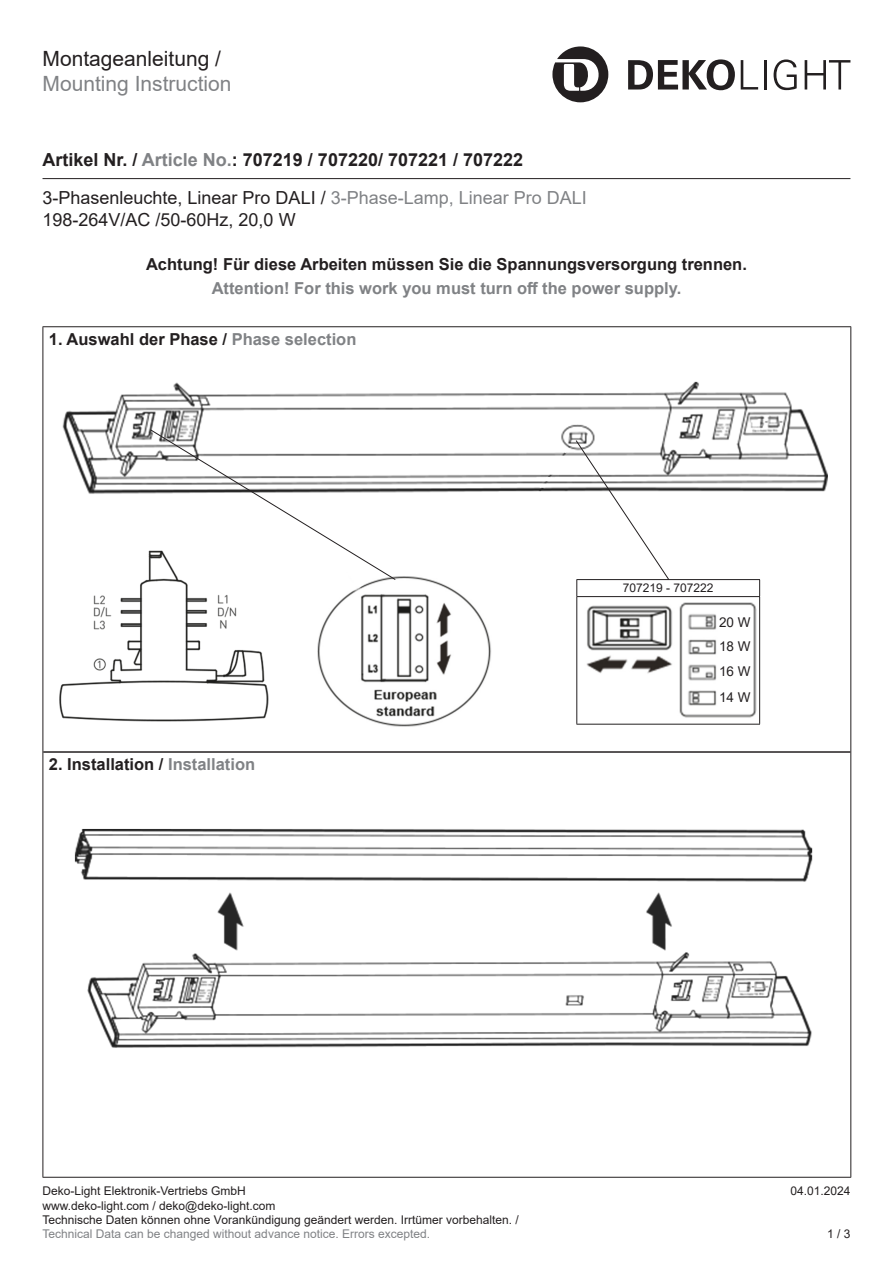
<style>
.page{position:relative;width:893px;height:1263px;background:#fff}
.page>*{position:absolute;margin:0;border:0;box-sizing:border-box;transform-origin:0 0}
.t1{font:21px "Arial";color:#808285}
.t2{font:21px "Arial";color:#231f20}
.Kurzbezeichnung{font:18px "Arial";color:#231f20}
.Artikel_Nummer{font:700 18px "Arial";color:#231f20}
.Hervorhebung___Wichtig___Achtung{font:700 16.5px "Arial";color:#231f20}
.t3{font:700 16.5px "Arial";color:#808285}
.Lauftext{font:13.5px "Arial";color:#231f20}
.Fußtext{font:12px/14.4px "Arial";color:#231f20}
.t4{font:12px "Arial";color:#808285}
.s1{color:#808285}
</style>
<div class="page">
<hr style="left:43px;top:178px;width:807px;height:1px;background:#231f20">
<svg style="left:552px;top:46px;width:56px;height:56px"></svg>
<svg style="left:628px;top:59px;width:107px;height:31px"></svg>
<svg style="left:741px;top:60px;width:17px;height:30px"></svg>
<hr style="left:764px;top:60px;width:2px;height:30px;background:#231f20">
<svg style="left:774px;top:59px;width:23px;height:31px"></svg>
<svg style="left:805px;top:60px;width:45px;height:30px"></svg>
<hr style="left:43px;top:751px;width:807px;height:2px;background:#231f20">
<hr style="left:43px;top:326px;width:808px;height:1px;background:#231f20">
<hr style="left:43px;top:327px;width:1px;height:425px;background:#231f20">
<hr style="left:850px;top:327px;width:1px;height:425px;background:#231f20">
<hr style="left:43px;top:752px;width:1px;height:425px;background:#231f20">
<hr style="left:850px;top:752px;width:1px;height:425px;background:#231f20">
<hr style="left:43px;top:1177px;width:808px;height:1px;background:#231f20">
<img style="left:74px;top:828px;width:739px;height:220px">
<img style="left:62px;top:381px;width:766px;height:113px">
<hr style="left:576px;top:579px;width:184px;height:1px;background:#231f20">
<svg style="left:759px;top:580px;width:1px;height:16px"></svg>
<hr style="left:576px;top:596px;width:184px;height:1px;background:#231f20">
<hr style="left:576px;top:597px;width:1px;height:127px;background:#231f20">
<hr style="left:759px;top:597px;width:1px;height:127px;background:#231f20">
<hr style="left:576px;top:724px;width:184px;height:1px;background:#231f20">
<img style="left:586px;top:603px;width:171px;height:115px">
<svg style="left:575px;top:439px;width:95px;height:157px"></svg>
<img style="left:59px;top:550px;width:210px;height:172px">
<img style="left:317px;top:576px;width:174px;height:151px">
<svg style="left:150px;top:429px;width:246px;height:152px"></svg>
<h1 class="t2" style="left:43px;top:44px;width:180px">Montageanleitung /</h1>
<h1 class="t1" style="left:43px;top:69px;width:191px">Mounting Instruction</h1>
<p class="Artikel_Nummer" style="left:43px;top:147px;width:482px">Artikel Nr. / <span class="s1">Article No.</span>: 707219 / 707220/ 707221 / 707222</p>
<p class="Kurzbezeichnung" style="left:43px;top:186px;width:546px">3-Phasenleuchte, Linear Pro DALI / <span class="s1">3-Phase-Lamp, Linear Pro DALI</span></p>
<p class="Kurzbezeichnung" style="left:43px;top:207px;width:255px">198-264V/AC /50-60Hz, 20,0 W</p>
<h3 class="Hervorhebung___Wichtig___Achtung" style="left:146px;top:253px;width:602px">Achtung! Für diese Arbeiten müssen Sie die Spannungsversorgung trennen.</h3>
<h3 class="t3" style="left:212px;top:277px;width:471px">Attention! For this work you must turn off the power supply.</h3>
<p class="Hervorhebung___Wichtig___Achtung" style="left:49px;top:327px;width:309px">1. Auswahl der Phase / <span class="s1">Phase selection</span></p>
<p class="Hervorhebung___Wichtig___Achtung" style="left:49px;top:752px;width:208px">2. Installation / <span class="s1">Installation</span></p>
<p class="Fußtext" style="left:623px;top:581px;width:92px">707219 - 707222</p>
<p class="Lauftext" style="left:719px;top:613px;width:33px">20 W</p>
<p class="Lauftext" style="left:719px;top:637px;width:33px">18 W</p>
<p class="Lauftext" style="left:719px;top:662px;width:33px">16 W</p>
<p class="Lauftext" style="left:719px;top:688px;width:33px">14 W</p>
<p class="Fußtext" style="left:43px;top:1184px;width:205px">Deko-Light Elektronik-Vertriebs GmbH</p>
<p class="Fußtext" style="left:790px;top:1184px;width:62px">04.01.2024</p>
<p class="Fußtext" style="left:43px;top:1198px;width:478px">www.deko-light.com / deko@deko-light.com<br>Technische Daten können ohne Vorankündigung geändert werden. Irrtümer vorbehalten. /</p>
<p class="t4" style="left:43px;top:1226px;width:389px">Technical Data can be changed without advance notice. Errors excepted.</p>
<p class="Fußtext" style="left:827px;top:1227px;width:25px">1 / 3</p>
</div>
